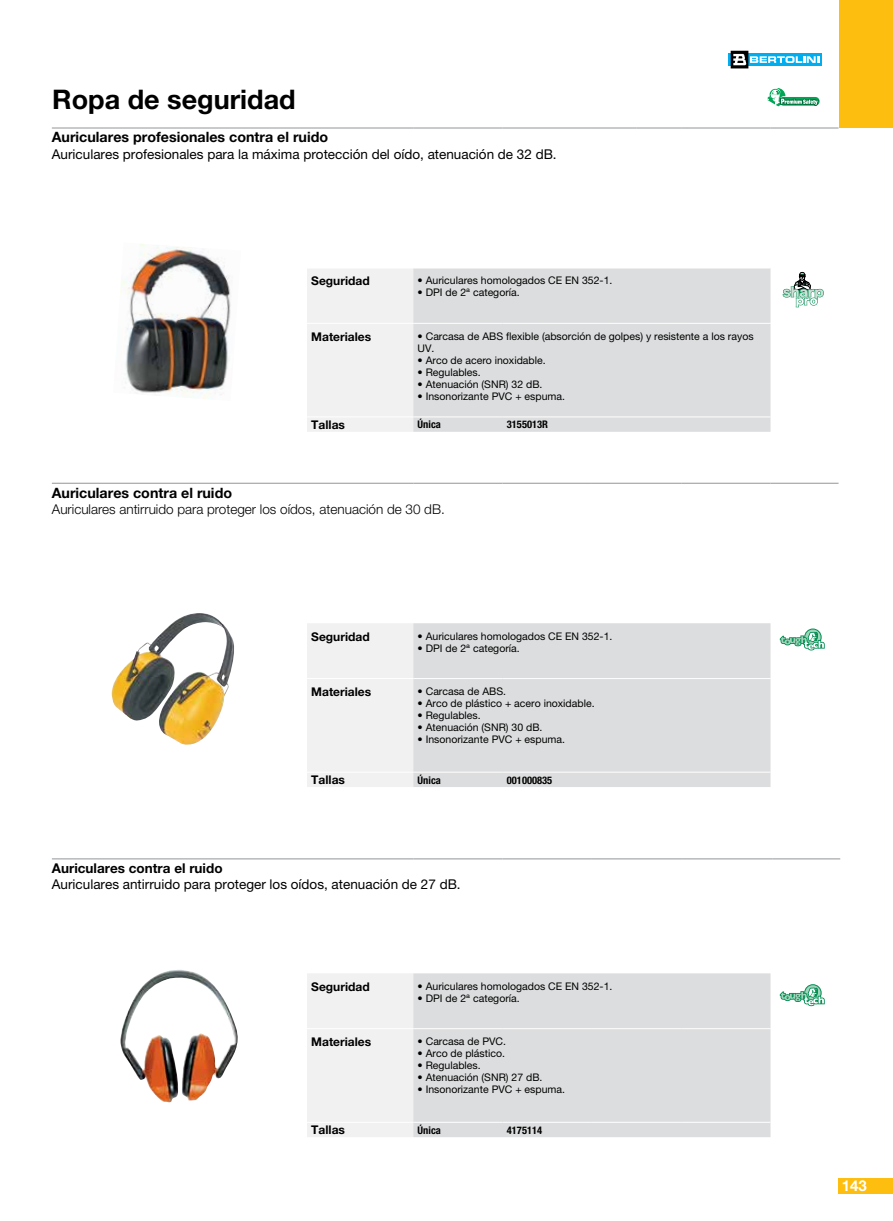
<style>
.page{position:relative;width:893px;height:1221px;background:#fff}
.page>*{position:absolute;margin:0;border:0;box-sizing:border-box;transform-origin:0 0}
.t1{font:700 27px "Helvetica Neue LT Pro";color:#000}
.t2{font:700 15px "Helvetica Neue LT Std";color:#fff}
.t3{font:700 14.25px "Helvetica Neue LT Pro";color:#000}
.t4{font:13.5px "Helvetica Neue LT Pro";color:#000}
.t5{font:300 13.5px "Helvetica Neue LT Pro";color:#000}
.t6{font:700 13.5px "Helvetica Neue LT Pro";color:#000}
.t7{font:700 12px "Helvetica Neue LT Pro";color:#000}
.t8{font:10.5px/12px "Helvetica Neue LT Pro";color:#000}
.t9{font:700 condensed 10.5px "Helvetica Neue LT Std";color:#000}
.t10{font:700 condensed 10.5px "Helvetica Neue LT Pro";color:#000}
</style>
<div class="page">
<div style="left:839px;top:1178px;width:54px;height:15px;background:#febe10"></div>
<svg style="left:728px;top:53px;width:94px;height:13px"></svg>
<svg style="left:733px;top:53px;width:13px;height:13px"></svg>
<div style="left:731px;top:51px;width:17px;height:17px;border:1px solid #000"></div>
<svg style="left:733px;top:54px;width:86px;height:11px"></svg>
<div style="left:839px;top:0;width:54px;height:128px;background:#febe10"></div>
<svg style="left:767px;top:88px;width:53px;height:18px"></svg>
<svg style="left:139px;top:244px;width:86px;height:24px"></svg>
<svg style="left:120px;top:268px;width:704px;height:164px"></svg>
<div style="left:307px;top:268px;width:106px;height:164px;background:#f1f1f2"></div>
<div style="left:413px;top:268px;width:357px;height:164px;background:#dcddde"></div>
<hr style="left:770px;top:323px;width:68px;height:1px;background:#fff">
<hr style="left:307px;top:323px;width:106px;height:1px;background:#fff">
<hr style="left:413px;top:323px;width:90px;height:1px;background:#fff">
<hr style="left:503px;top:323px;width:89px;height:1px;background:#fff">
<hr style="left:592px;top:323px;width:178px;height:1px;background:#fff">
<hr style="left:307px;top:416px;width:106px;height:1px;background:#fff">
<hr style="left:413px;top:416px;width:90px;height:1px;background:#fff">
<hr style="left:503px;top:416px;width:89px;height:1px;background:#fff">
<hr style="left:592px;top:416px;width:178px;height:1px;background:#fff">
<svg style="left:111px;top:623px;width:714px;height:164px"></svg>
<div style="left:307px;top:623px;width:106px;height:164px;background:#f1f1f2"></div>
<div style="left:413px;top:623px;width:357px;height:164px;background:#dcddde"></div>
<hr style="left:307px;top:678px;width:106px;height:1px;background:#fff">
<hr style="left:413px;top:678px;width:90px;height:1px;background:#fff">
<hr style="left:503px;top:678px;width:89px;height:1px;background:#fff">
<hr style="left:592px;top:678px;width:178px;height:1px;background:#fff">
<hr style="left:770px;top:678px;width:68px;height:1px;background:#fff">
<hr style="left:307px;top:771px;width:106px;height:1px;background:#fff">
<hr style="left:413px;top:771px;width:90px;height:1px;background:#fff">
<hr style="left:503px;top:771px;width:89px;height:1px;background:#fff">
<hr style="left:592px;top:771px;width:178px;height:1px;background:#fff">
<svg style="left:120px;top:973px;width:705px;height:164px"></svg>
<div style="left:307px;top:973px;width:106px;height:164px;background:#f1f1f2"></div>
<div style="left:413px;top:973px;width:357px;height:164px;background:#dcddde"></div>
<hr style="left:307px;top:1028px;width:106px;height:1px;background:#fff">
<hr style="left:413px;top:1028px;width:90px;height:1px;background:#fff">
<hr style="left:503px;top:1028px;width:89px;height:1px;background:#fff">
<hr style="left:592px;top:1028px;width:89px;height:1px;background:#fff">
<hr style="left:681px;top:1028px;width:89px;height:1px;background:#fff">
<hr style="left:770px;top:1028px;width:68px;height:1px;background:#fff">
<hr style="left:307px;top:1121px;width:106px;height:1px;background:#fff">
<hr style="left:413px;top:1121px;width:90px;height:1px;background:#fff">
<hr style="left:503px;top:1121px;width:89px;height:1px;background:#fff">
<hr style="left:592px;top:1121px;width:89px;height:1px;background:#fff">
<hr style="left:681px;top:1121px;width:89px;height:1px;background:#fff">
<hr style="left:52px;top:128px;width:255px;height:1px;background:#939598">
<hr style="left:307px;top:128px;width:106px;height:1px;background:#939598">
<hr style="left:413px;top:128px;width:45px;height:1px;background:#939598">
<hr style="left:458px;top:128px;width:45px;height:1px;background:#939598">
<hr style="left:503px;top:128px;width:89px;height:1px;background:#939598">
<hr style="left:592px;top:128px;width:45px;height:1px;background:#939598">
<hr style="left:637px;top:128px;width:44px;height:1px;background:#939598">
<hr style="left:681px;top:128px;width:89px;height:1px;background:#939598">
<hr style="left:770px;top:128px;width:68px;height:1px;background:#939598">
<hr style="left:52px;top:483px;width:255px;height:1px;background:#939598">
<hr style="left:307px;top:483px;width:106px;height:1px;background:#939598">
<hr style="left:413px;top:483px;width:90px;height:1px;background:#939598">
<hr style="left:503px;top:483px;width:89px;height:1px;background:#939598">
<hr style="left:592px;top:483px;width:89px;height:1px;background:#939598">
<hr style="left:681px;top:483px;width:89px;height:1px;background:#939598">
<hr style="left:770px;top:483px;width:68px;height:1px;background:#939598">
<hr style="left:52px;top:858px;width:255px;height:1px;background:#939598">
<hr style="left:307px;top:858px;width:106px;height:1px;background:#939598">
<hr style="left:413px;top:858px;width:45px;height:1px;background:#939598">
<hr style="left:458px;top:858px;width:45px;height:1px;background:#939598">
<hr style="left:503px;top:858px;width:89px;height:1px;background:#939598">
<hr style="left:592px;top:858px;width:91px;height:1px;background:#939598">
<hr style="left:683px;top:858px;width:89px;height:1px;background:#939598">
<hr style="left:772px;top:858px;width:68px;height:1px;background:#939598">
<h1 class="t1" style="left:52px;top:83px;width:245px">Ropa de seguridad</h1>
<h3 class="t3" style="left:52px;top:128px;width:278px">Auriculares profesionales contra el ruido</h3>
<p class="t4" style="left:52px;top:146px;width:506px">Auriculares profesionales para la máxima protección del oído, atenuación de 32 dB.</p>
<p class="t7" style="left:311px;top:274px;width:60px">Seguridad</p>
<p class="t8" style="left:418px;top:274px;width:196px">• Auriculares homologados CE EN 352-1.</p>
<p class="t8" style="left:418px;top:286px;width:104px">• DPI de 2ª categoría.</p>
<p class="t7" style="left:311px;top:329px;width:61px">Materiales</p>
<p class="t8" style="left:418px;top:330px;width:338px">• Carcasa de ABS flexible (absorción de golpes) y resistente a los rayos<br>UV.</p>
<p class="t8" style="left:418px;top:354px;width:130px">• Arco de acero inoxidable.</p>
<p class="t8" style="left:418px;top:366px;width:65px">• Regulables.</p>
<p class="t8" style="left:418px;top:378px;width:126px">• Atenuación (SNR) 32 dB.</p>
<p class="t8" style="left:418px;top:390px;width:149px">• Insonorizante PVC + espuma.</p>
<p class="t7" style="left:311px;top:417px;width:35px">Tallas</p>
<p class="t10" style="left:418px;top:418px;width:25px">Única</p>
<p class="t9" style="left:507px;top:418px;width:43px">3155013R</p>
<h3 class="t3" style="left:52px;top:484px;width:182px">Auriculares contra el ruido</h3>
<p class="t5" style="left:52px;top:501px;width:394px">Auriculares antirruido para proteger los oídos, atenuación de 30 dB.</p>
<p class="t7" style="left:311px;top:629px;width:60px">Seguridad</p>
<p class="t8" style="left:418px;top:629px;width:196px">• Auriculares homologados CE EN 352-1.</p>
<p class="t8" style="left:418px;top:641px;width:104px">• DPI de 2ª categoría.</p>
<p class="t7" style="left:311px;top:684px;width:61px">Materiales</p>
<p class="t8" style="left:418px;top:685px;width:90px">• Carcasa de ABS.</p>
<p class="t8" style="left:418px;top:697px;width:179px">• Arco de plástico + acero inoxidable.</p>
<p class="t8" style="left:418px;top:709px;width:65px">• Regulables.</p>
<p class="t8" style="left:418px;top:721px;width:126px">• Atenuación (SNR) 30 dB.</p>
<p class="t8" style="left:418px;top:733px;width:149px">• Insonorizante PVC + espuma.</p>
<p class="t7" style="left:311px;top:772px;width:35px">Tallas</p>
<p class="t10" style="left:418px;top:773px;width:25px">Única</p>
<p class="t9" style="left:507px;top:773px;width:47px">001000835</p>
<p class="t6" style="left:52px;top:859px;width:172px">Auriculares contra el ruido</p>
<p class="t4" style="left:52px;top:876px;width:410px">Auriculares antirruido para proteger los oídos, atenuación de 27 dB.</p>
<p class="t7" style="left:311px;top:979px;width:60px">Seguridad</p>
<p class="t8" style="left:418px;top:979px;width:196px">• Auriculares homologados CE EN 352-1.</p>
<p class="t8" style="left:418px;top:991px;width:104px">• DPI de 2ª categoría.</p>
<p class="t7" style="left:311px;top:1034px;width:61px">Materiales</p>
<p class="t8" style="left:418px;top:1035px;width:90px">• Carcasa de PVC.</p>
<p class="t8" style="left:418px;top:1047px;width:89px">• Arco de plástico.</p>
<p class="t8" style="left:418px;top:1059px;width:65px">• Regulables.</p>
<p class="t8" style="left:418px;top:1071px;width:126px">• Atenuación (SNR) 27 dB.</p>
<p class="t8" style="left:418px;top:1083px;width:149px">• Insonorizante PVC + espuma.</p>
<p class="t7" style="left:311px;top:1122px;width:35px">Tallas</p>
<p class="t10" style="left:418px;top:1123px;width:25px">Única</p>
<p class="t9" style="left:507px;top:1123px;width:37px">4175114</p>
<h2 class="t2" style="left:842px;top:1176px;width:27px">143</h2>
</div>
